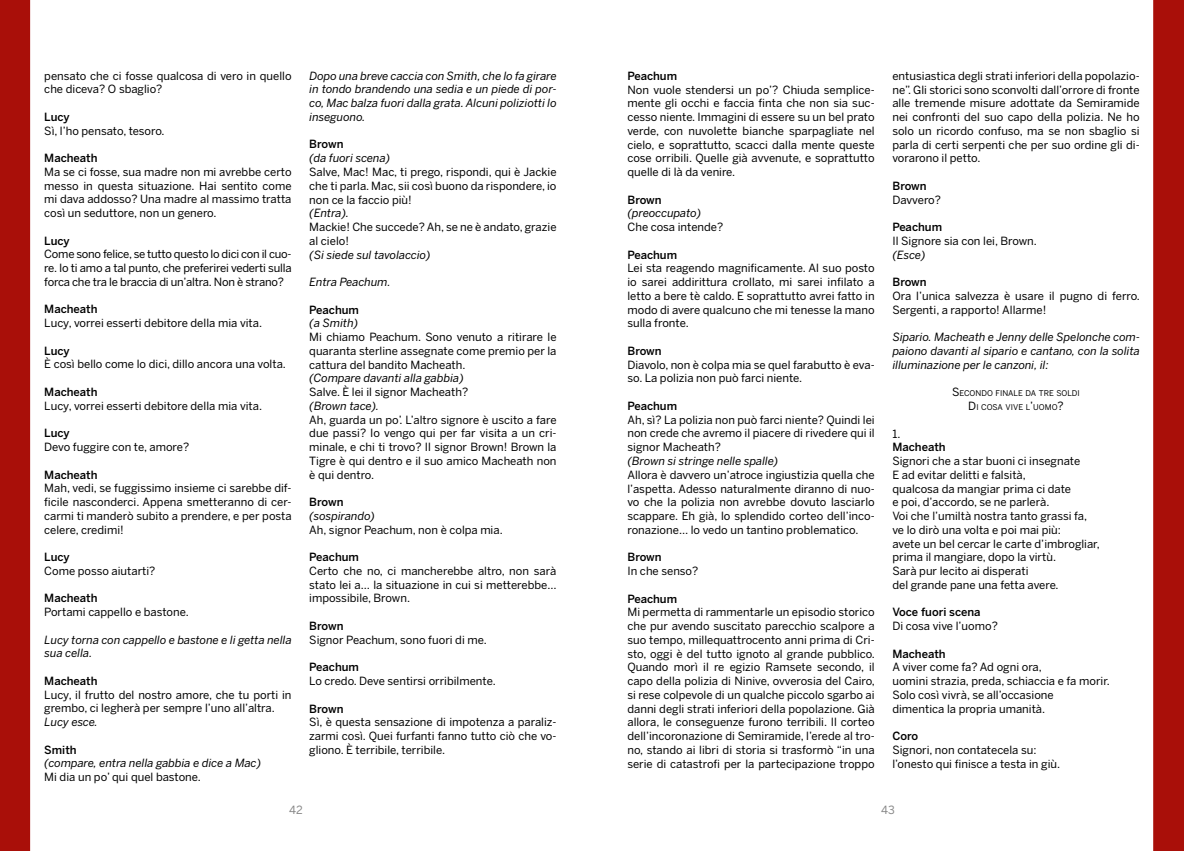
<style>
.page{position:relative;width:1184px;height:851px;background:#fff}
.page>*{position:absolute;margin:0;border:0;box-sizing:border-box;transform-origin:0 0}
.t1{font:11.25px/13.8px "Benton Sans";color:#000;text-align:justify}
.t2{font:italic 11.25px/13.8px "Benton Sans";color:#000;text-align:justify}
.t3{font:500 11.25px "Benton Sans";color:#000}
.t4{font:11.25px "Benton Sans";color:#878787}
.t5{font:7.88px/13.8px "Benton Sans";color:#000;text-align:center}
.s1{font-size:11.25px}
</style>
<div class="page">
<svg style="left:1153px;top:0;width:30px;height:850px;background:#ac1813"></svg>
<div style="left:0;top:0;width:30px;height:850px;background:#a90f09"></div>
<p class="t1" style="left:44px;top:68px;width:249px">pensato che ci fosse qualcosa di vero in quello che diceva? O sbaglio?</p>
<p class="t3" style="left:44px;top:110px;width:27px">Lucy</p>
<p class="t1" style="left:44px;top:123px;width:122px">Sì, l’ho pensato, tesoro.</p>
<p class="t3" style="left:44px;top:151px;width:55px">Macheath</p>
<p class="t1" style="left:44px;top:165px;width:249px">Ma se ci fosse, sua madre non mi avrebbe certo messo in questa situazione. Hai sentito come mi dava addosso? Una madre al massimo tratta così un seduttore, non un genero.</p>
<p class="t3" style="left:44px;top:234px;width:27px">Lucy</p>
<p class="t1" style="left:44px;top:247px;width:249px">Come sono felice, se tutto questo lo dici con il cuo&shy;re. Io ti amo a tal punto, che preferirei vederti sulla forca che tra le braccia di un’altra. Non è strano?</p>
<p class="t3" style="left:44px;top:302px;width:55px">Macheath</p>
<p class="t1" style="left:44px;top:316px;width:219px">Lucy, vorrei esserti debitore della mia vita.</p>
<p class="t3" style="left:44px;top:344px;width:27px">Lucy</p>
<p class="t1" style="left:44px;top:357px;width:243px">È così bello come lo dici, dillo ancora una volta.</p>
<p class="t3" style="left:44px;top:385px;width:55px">Macheath</p>
<p class="t1" style="left:44px;top:398px;width:219px">Lucy, vorrei esserti debitore della mia vita.</p>
<p class="t3" style="left:44px;top:426px;width:27px">Lucy</p>
<p class="t1" style="left:44px;top:440px;width:146px">Devo fuggire con te, amore?</p>
<p class="t3" style="left:44px;top:467px;width:55px">Macheath</p>
<p class="t1" style="left:44px;top:481px;width:249px">Mah, vedi, se fuggissimo insieme ci sarebbe dif&shy;ficile nasconderci. Appena smetteranno di cer&shy;carmi ti manderò subito a prendere, e per posta celere, credimi!</p>
<p class="t3" style="left:44px;top:550px;width:27px">Lucy</p>
<p class="t1" style="left:44px;top:563px;width:113px">Come posso aiutarti?</p>
<p class="t3" style="left:44px;top:591px;width:55px">Macheath</p>
<p class="t1" style="left:44px;top:605px;width:146px">Portami cappello e bastone.</p>
<p class="t2" style="left:44px;top:632px;width:249px">Lucy torna con cappello e bastone e li getta nella sua cella.</p>
<p class="t3" style="left:44px;top:674px;width:55px">Macheath</p>
<p class="t1" style="left:44px;top:687px;width:249px">Lucy, il frutto del nostro amore, che tu porti in grembo, ci legherà per sempre l’uno all’altra.</p>
<p class="t2" style="left:44px;top:715px;width:55px">Lucy esce.</p>
<p class="t3" style="left:44px;top:742px;width:34px">Smith</p>
<p class="t2" style="left:44px;top:756px;width:218px">(compare, entra nella gabbia e dice a Mac)</p>
<p class="t1" style="left:44px;top:770px;width:158px">Mi dia un po’ qui quel bastone.</p>
<p class="t2" style="left:309px;top:69px;width:249px">Dopo una breve caccia con Smith, che lo fa girare in tondo brandendo una sedia e un piede di por&shy;co, Mac balza fuori dalla grata. Alcuni poliziotti lo inseguono.</p>
<p class="t3" style="left:309px;top:138px;width:36px">Brown</p>
<p class="t2" style="left:309px;top:151px;width:82px">(da fuori scena)</p>
<p class="t1" style="left:309px;top:165px;width:249px">Salve, Mac! Mac, ti prego, rispondi, qui è Jackie che ti parla. Mac, sii così buono da rispondere, io non ce la faccio più!</p>
<p class="t2" style="left:309px;top:206px;width:41px">(Entra).</p>
<p class="t1" style="left:309px;top:220px;width:249px">Mackie! Che succede? Ah, se ne è andato, grazie al cielo!</p>
<p class="t2" style="left:309px;top:247px;width:122px">(Si siede sul tavolaccio)</p>
<p class="t2" style="left:309px;top:275px;width:83px">Entra Peachum.</p>
<p class="t3" style="left:309px;top:303px;width:51px">Peachum</p>
<p class="t2" style="left:309px;top:316px;width:50px">(a Smith)</p>
<p class="t1" style="left:309px;top:330px;width:249px">Mi chiamo Peachum. Sono venuto a ritirare le quaranta sterline assegnate come premio per la cattura del bandito Macheath.</p>
<p class="t2" style="left:309px;top:371px;width:156px">(Compare davanti alla gabbia)</p>
<p class="t1" style="left:309px;top:385px;width:160px">Salve. È lei il signor Macheath?</p>
<p class="t2" style="left:309px;top:398px;width:71px">(Brown tace).</p>
<p class="t1" style="left:309px;top:412px;width:249px">Ah, guarda un po’. L’altro signore è uscito a fare due passi? Io vengo qui per far visita a un cri&shy;minale, e chi ti trovo? Il signor Brown! Brown la Tigre è qui dentro e il suo amico Macheath non è qui dentro.</p>
<p class="t3" style="left:309px;top:495px;width:36px">Brown</p>
<p class="t2" style="left:309px;top:508px;width:67px">(sospirando)</p>
<p class="t1" style="left:309px;top:522px;width:195px">Ah, signor Peachum, non è colpa mia.</p>
<p class="t3" style="left:309px;top:550px;width:51px">Peachum</p>
<p class="t1" style="left:309px;top:563px;width:249px">Certo che no, ci mancherebbe altro, non sarà stato lei a… la situazione in cui si metterebbe… impossibile, Brown.</p>
<p class="t3" style="left:309px;top:619px;width:36px">Brown</p>
<p class="t1" style="left:309px;top:632px;width:179px">Signor Peachum, sono fuori di me.</p>
<p class="t3" style="left:309px;top:660px;width:51px">Peachum</p>
<p class="t1" style="left:309px;top:673px;width:188px">Lo credo. Deve sentirsi orribilmente.</p>
<p class="t3" style="left:309px;top:701px;width:36px">Brown</p>
<p class="t1" style="left:309px;top:715px;width:249px">Sì, è questa sensazione di impotenza a paraliz&shy;zarmi così. Quei furfanti fanno tutto ciò che vo&shy;gliono. È terribile, terribile.</p>
<p class="t3" style="left:627px;top:69px;width:51px">Peachum</p>
<p class="t1" style="left:627px;top:82px;width:249px">Non vuole stendersi un po’? Chiuda semplice&shy;mente gli occhi e faccia finta che non sia suc&shy;cesso niente. Immagini di essere su un bel prato verde, con nuvolette bianche sparpagliate nel cielo, e soprattutto, scacci dalla mente queste cose orribili. Quelle già avvenute, e soprattutto quelle di là da venire.</p>
<p class="t3" style="left:627px;top:193px;width:36px">Brown</p>
<p class="t2" style="left:627px;top:206px;width:75px">(preoccupato)</p>
<p class="t1" style="left:627px;top:220px;width:97px">Che cosa intende?</p>
<p class="t3" style="left:627px;top:248px;width:51px">Peachum</p>
<p class="t1" style="left:627px;top:261px;width:249px">Lei sta reagendo magnificamente. Al suo posto io sarei addirittura crollato, mi sarei infilato a letto a bere tè caldo. E soprattutto avrei fatto in modo di avere qualcuno che mi tenesse la mano sulla fronte.</p>
<p class="t3" style="left:627px;top:344px;width:36px">Brown</p>
<p class="t1" style="left:627px;top:357px;width:249px">Diavolo, non è colpa mia se quel farabutto è eva&shy;so. La polizia non può farci niente.</p>
<p class="t3" style="left:627px;top:399px;width:51px">Peachum</p>
<p class="t1" style="left:627px;top:412px;width:249px">Ah, sì? La polizia non può farci niente? Quindi lei non crede che avremo il piacere di rivedere qui il signor Macheath?</p>
<p class="t2" style="left:627px;top:454px;width:152px">(Brown si stringe nelle spalle)</p>
<p class="t1" style="left:627px;top:467px;width:249px">Allora è davvero un’atroce ingiustizia quella che l’aspetta. Adesso naturalmente diranno di nuo&shy;vo che la polizia non avrebbe dovuto lasciarlo scappare. Eh già, lo splendido corteo dell’inco&shy;ronazione… lo vedo un tantino problematico.</p>
<p class="t3" style="left:627px;top:550px;width:36px">Brown</p>
<p class="t1" style="left:627px;top:564px;width:72px">In che senso?</p>
<p class="t3" style="left:627px;top:591px;width:51px">Peachum</p>
<p class="t1" style="left:627px;top:605px;width:249px">Mi permetta di rammentarle un episodio storico che pur avendo suscitato parecchio scalpore a suo tempo, millequattrocento anni prima di Cri&shy;sto, oggi è del tutto ignoto al grande pubblico.<br>Quando morì il re egizio Ramsete secondo, il capo della polizia di Ninive, ovverosia del Cairo, si rese colpevole di un qualche piccolo sgarbo ai danni degli strati inferiori della popolazione. Già allora, le conseguenze furono terribili. Il corteo dell’incoronazione di Semiramide, l’erede al tro&shy;no, stando ai libri di storia si trasformò “in una serie di catastrofi per la partecipazione troppo</p>
<p class="t1" style="left:892px;top:69px;width:249px">entusiastica degli strati inferiori della popolazio&shy;ne”. Gli storici sono sconvolti dall’orrore di fronte alle tremende misure adottate da Semiramide nei confronti del suo capo della polizia. Ne ho solo un ricordo confuso, ma se non sbaglio si parla di certi serpenti che per suo ordine gli di&shy;vorarono il petto.</p>
<p class="t3" style="left:892px;top:179px;width:36px">Brown</p>
<p class="t1" style="left:892px;top:192px;width:50px">Davvero?</p>
<p class="t3" style="left:892px;top:220px;width:51px">Peachum</p>
<p class="t1" style="left:892px;top:234px;width:146px">Il Signore sia con lei, Brown.</p>
<p class="t2" style="left:892px;top:247px;width:34px">(Esce)</p>
<p class="t3" style="left:892px;top:275px;width:36px">Brown</p>
<p class="t1" style="left:892px;top:289px;width:249px">Ora l’unica salvezza è usare il pugno di ferro.<br>Sergenti, a rapporto! Allarme!</p>
<p class="t2" style="left:892px;top:330px;width:249px">Sipario. Macheath e Jenny delle Spelonche com&shy;paiono davanti al sipario e cantano, con la solita illuminazione per le canzoni, il:</p>
<p class="t5" style="left:952px;top:386px;width:129px"><span class="s1">S</span> ECONDO FINALE DA TRE SOLDI<br><span class="s1">D</span> I COSA VIVE L<span class="s1">’</span>UOMO<span class="s1">?</span></p>
<p class="t1" style="left:892px;top:426px;width:9px">1.</p>
<p class="t3" style="left:892px;top:440px;width:55px">Macheath</p>
<p class="t1" style="left:892px;top:454px;width:209px;text-align:left">Signori che a star buoni ci insegnate<br>E ad evitar delitti e falsità,<br>qualcosa da mangiar prima ci date<br>e poi, d’accordo, se ne parlerà.<br>Voi che l’umiltà nostra tanto grassi fa, ve lo dirò una volta e poi mai più:<br>avete un bel cercar le carte d’imbrogliar, prima il mangiare, dopo la virtù.<br>Sarà pur lecito ai disperati<br>del grande pane una fetta avere.</p>
<p class="t3" style="left:892px;top:605px;width:90px">Voce fuori scena</p>
<p class="t1" style="left:892px;top:619px;width:107px">Di cosa vive l’uomo?</p>
<p class="t3" style="left:892px;top:646px;width:55px">Macheath</p>
<p class="t1" style="left:892px;top:660px;width:219px;text-align:left">A viver come fa? Ad ogni ora,<br>uomini strazia, preda, schiaccia e fa morir.<br>Solo così vivrà, se all’occasione<br>dimentica la propria umanità.</p>
<p class="t3" style="left:892px;top:729px;width:27px">Coro</p>
<p class="t1" style="left:892px;top:742px;width:169px">Signori, non contatecela su: l’onesto qui finisce a testa in giù.</p>
<p class="t4" style="left:289px;top:803px;width:15px">42</p>
<p class="t4" style="left:881px;top:803px;width:15px">43</p>
</div>
